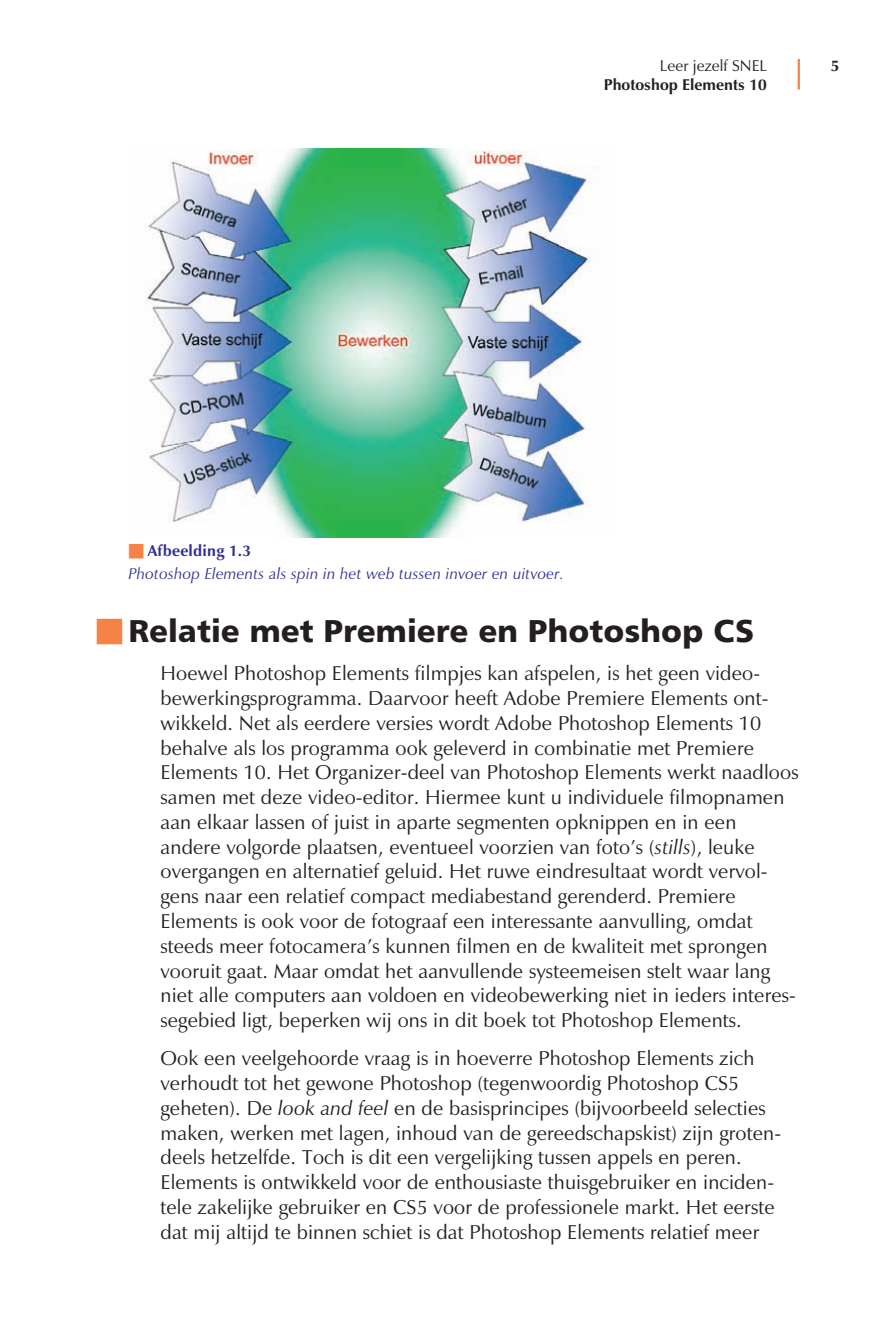
<style>
.page{position:relative;width:894px;height:1341px;background:#fff}
.page>*{position:absolute;margin:0;border:0;box-sizing:border-box;transform-origin:0 0}
.t1{font:31.5px "Humanist 777 BT Black B";color:#231f20}
.t2{font:20.25px/24.8px "Zapf Humanist 601 BT";letter-spacing:.005em;color:#231f20}
.t3{font:italic 15.75px/22.5px "Zapf Humanist 601 BT";letter-spacing:.015em;color:#2e3092}
.t4{font:700 15.75px "Zapf Humanist 601 BT";color:#231f20}
.t5{font:15.75px "Zapf Humanist 601 BT";color:#231f20}
.s1{color:#f58345}
.s2{font-weight:700;font-style:normal}
.s3{font-style:italic}
</style>
<div class="page">
<div style="left:97px;top:618px;width:25px;height:26px;background:#f58345"></div>
<hr style="left:797px;top:59px;width:2px;height:31px;background:#f58345">
<img style="left:144px;top:148px;width:452px;height:390px">
<p class="t5" style="left:659px;top:59px;width:109px">Leer jezelf SNEL</p>
<p class="t4" style="left:603px;top:78px;width:164px">Photoshop Elements 10</p>
<p class="t4" style="left:830px;top:59px;width:10px">5</p>
<p class="t3" style="left:129px;top:541px;width:437px"><span class="s1">■</span> <span class="s2">Afbeelding 1.3<br></span>Photoshop Elements als spin in het web tussen invoer en uitvoer.</p>
<h1 class="t1" style="left:129px;top:618px;width:626px">Relatie met Premiere en Photoshop CS</h1>
<p class="t2" style="left:160px;top:663px;width:639px">Hoewel Photoshop Elements filmpjes kan afspelen, is het geen video&shy;bewerkingsprogramma. Daarvoor heeft Adobe Premiere Elements ont&shy;wikkeld. Net als eerdere versies wordt Adobe Photoshop Elements 10 behalve als los programma ook geleverd in combinatie met Premiere Elements 10. Het Organizer-deel van Photoshop Elements werkt naadloos samen met deze video-editor. Hiermee kunt u individuele filmopnamen aan elkaar lassen of juist in aparte segmenten opknippen en in een andere volgorde plaatsen, eventueel voorzien van foto’s (<span class="s3">stills</span>), leuke overgangen en alternatief geluid. Het ruwe eindresultaat wordt vervol&shy;gens naar een relatief compact mediabestand gerenderd. Premiere Elements is ook voor de fotograaf een interessante aanvulling, omdat steeds meer fotocamera’s kunnen filmen en de kwaliteit met sprongen vooruit gaat. Maar omdat het aanvullende systeemeisen stelt waar lang niet alle computers aan voldoen en videobewerking niet in ieders interes&shy;segebied ligt, beperken wij ons in dit boek tot Photoshop Elements.</p>
<p class="t2" style="left:160px;top:1047px;width:622px">Ook een veelgehoorde vraag is in hoeverre Photoshop Elements zich verhoudt tot het gewone Photoshop (tegenwoordig Photoshop CS5 geheten). De <span class="s3">look and feel</span> en de basisprincipes (bijvoorbeeld selecties maken, werken met lagen, inhoud van de gereedschapskist) zijn groten&shy;deels hetzelfde. Toch is dit een vergelijking tussen appels en peren.<br>Elements is ontwikkeld voor de enthousiaste thuisgebruiker en inciden&shy;tele zakelijke gebruiker en CS5 voor de professionele markt. Het eerste dat mij altijd te binnen schiet is dat Photoshop Elements relatief meer</p>
</div>
